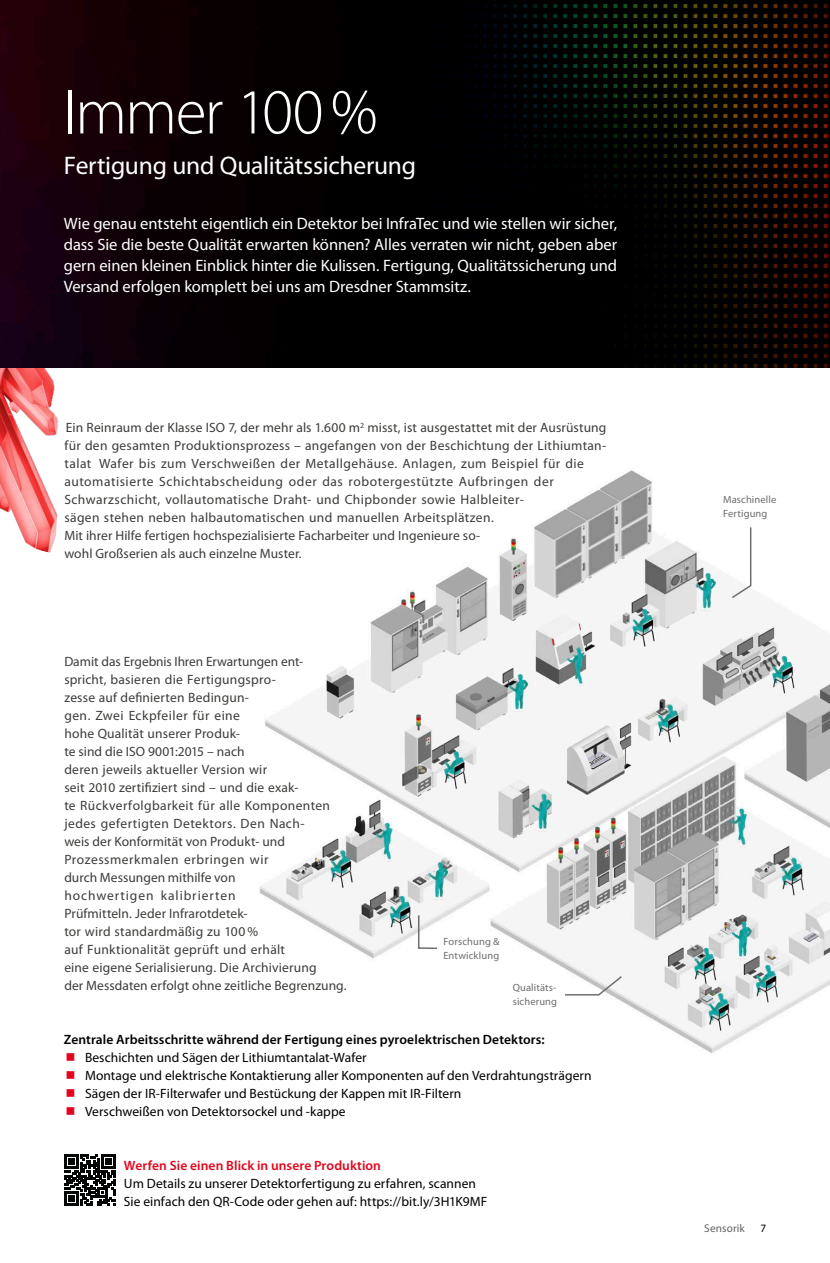
<style>
.page{position:relative;width:830px;height:1263px;background:#fff}
.page>*{position:absolute;margin:0;border:0;box-sizing:border-box;transform-origin:0 0}
.t1{font:300 64.5px "Myriad Pro";letter-spacing:-.03em;color:#fff}
.t2{font:25.5px "Myriad Pro";letter-spacing:-.01em;color:#fff}
.t3{font:16.5px/21px "Myriad Pro";color:#fff;text-align:justify}
.t4{font:13.5px/18px "Myriad Pro";letter-spacing:.02em;color:#3c3c3a}
.t5{font:13.5px/18px "Myriad Pro";letter-spacing:.005em;color:#000}
.t6{font:600 13.5px "Myriad Pro";letter-spacing:.005em;color:#000}
.t7{font:600 13.5px "Myriad Pro";letter-spacing:.005em;color:#e3051b}
.t8{font:11.25px "Myriad Pro";letter-spacing:.01em;color:#636362}
.t9{font:11.25px "Myriad Pro";color:#000}
.t10{font:10.5px/13.5px "Myriad Pro";letter-spacing:.01em;color:#6e6e6e}
</style>
<div class="page">
<img style="left:0;top:368px;width:59px;height:185px">
<img style="left:0;top:0;width:423px;height:368px">
<img style="left:423px;top:0;width:406px;height:368px">
<img style="left:259px;top:470px;width:570px;height:583px">
<svg style="left:730px;top:526px;width:21px;height:73px"></svg>
<svg style="left:563px;top:974px;width:60px;height:22px"></svg>
<svg style="left:417px;top:914px;width:21px;height:36px"></svg>
<svg style="left:64px;top:1154px;width:51px;height:51px"></svg>
<h1 class="t1" style="left:64px;top:73px;width:315px">Immer 100%</h1>
<h2 class="t2" style="left:64px;top:151px;width:354px">Fertigung und Qualitätssicherung</h2>
<p class="t3" style="left:64px;top:214px;width:554px">Wie genau entsteht eigentlich ein Detektor bei InfraTec und wie stellen wir sicher, dass Sie die beste Qualität erwarten können? Alles verraten wir nicht, geben aber gern einen kleinen Einblick hinter die Kulissen. Fertigung, Qualitätssicherung und Versand erfolgen komplett bei uns am Dresdner Stammsitz.</p>
<p class="t4" style="left:64px;top:419px;width:543px">Ein Reinraum der Klasse ISO 7, der mehr als 1.600 m<sup>2</sup> misst, ist ausgestattet mit der Ausrüstung für den gesamten Produktionsprozess – angefangen von der Beschichtung der Lithiumtan&shy;talat‐Wafer bis zum Verschweißen der Metallgehäuse. Anlagen, zum Beispiel für die automatisierte Schichtabscheidung oder das robotergestützte Aufbringen der Schwarzschicht, vollautomatische Draht- und Chipbonder sowie Halbleiter-<br>sägen stehen neben halbautomatischen und manuellen Arbeitsplätzen.<br>Mit ihrer Hilfe fertigen hochspezialisierte Facharbeiter und Ingenieure so-<br>wohl Großserien als auch einzelne Muster.</p>
<p class="t4" style="left:64px;top:653px;width:284px">Damit das Ergebnis Ihren Erwartungen ent&shy;spricht, basieren die Fertigungspro-<br>zesse auf definierten Bedingun-<br>gen. Zwei Eckpfeiler für eine<br>hohe Qualität unserer Produk-<br>te sind die ISO 9001:2015 – nach<br>deren jeweils aktueller Version wir<br>seit 2010 zertifiziert sind – und die exak-<br>te Rückverfolgbarkeit für alle Komponenten jedes gefertigten Detektors. Den Nach-<br>weis der Konformität von Produkt- und Prozessmerkmalen erbringen wir<br>durch Messungen mithilfe von<br>hochwertigen kalibrierten<br>Prüfmitteln. Jeder Infrarotdetek-<br>tor wird standardmäßig zu 100%<br>auf Funktionalität geprüft und erhält<br>eine eigene Serialisierung. Die Archivierung<br>der Messdaten erfolgt ohne zeitliche Begrenzung.</p>
<p class="t10" style="left:443px;top:935px;width:58px">Forschung &amp;<br>Entwicklung</p>
<p class="t10" style="left:512px;top:981px;width:46px">Qualitäts&shy;sicherung</p>
<p class="t6" style="left:64px;top:1031px;width:482px">Zentrale Arbeitsschritte während der Fertigung eines pyroelektrischen Detektors:</p>
<p class="t5" style="left:85px;top:1049px;width:507px">Beschichten und Sägen der Lithiumtantalat-Wafer<br>Montage und elektrische Kontaktierung aller Komponenten auf den Verdrahtungsträgern Sägen der IR-Filterwafer und Bestückung der Kappen mit IR-Filtern<br>Verschweißen von Detektorsockel und -kappe</p>
<p class="t7" style="left:124px;top:1157px;width:258px">Werfen Sie einen Blick in unsere Produktion</p>
<p class="t5" style="left:124px;top:1175px;width:364px">Um Details zu unserer Detektorfertigung zu erfahren, scannen<br>Sie einfach den QR-Code oder gehen auf: https://bit.ly/3H1K9MF</p>
<p class="t10" style="left:722px;top:493px;width:55px">Maschinelle<br>Fertigung</p>
<p class="t8" style="left:704px;top:1222px;width:42px">Sensorik</p>
<p class="t9" style="left:760px;top:1222px;width:7px">7</p>
</div>
